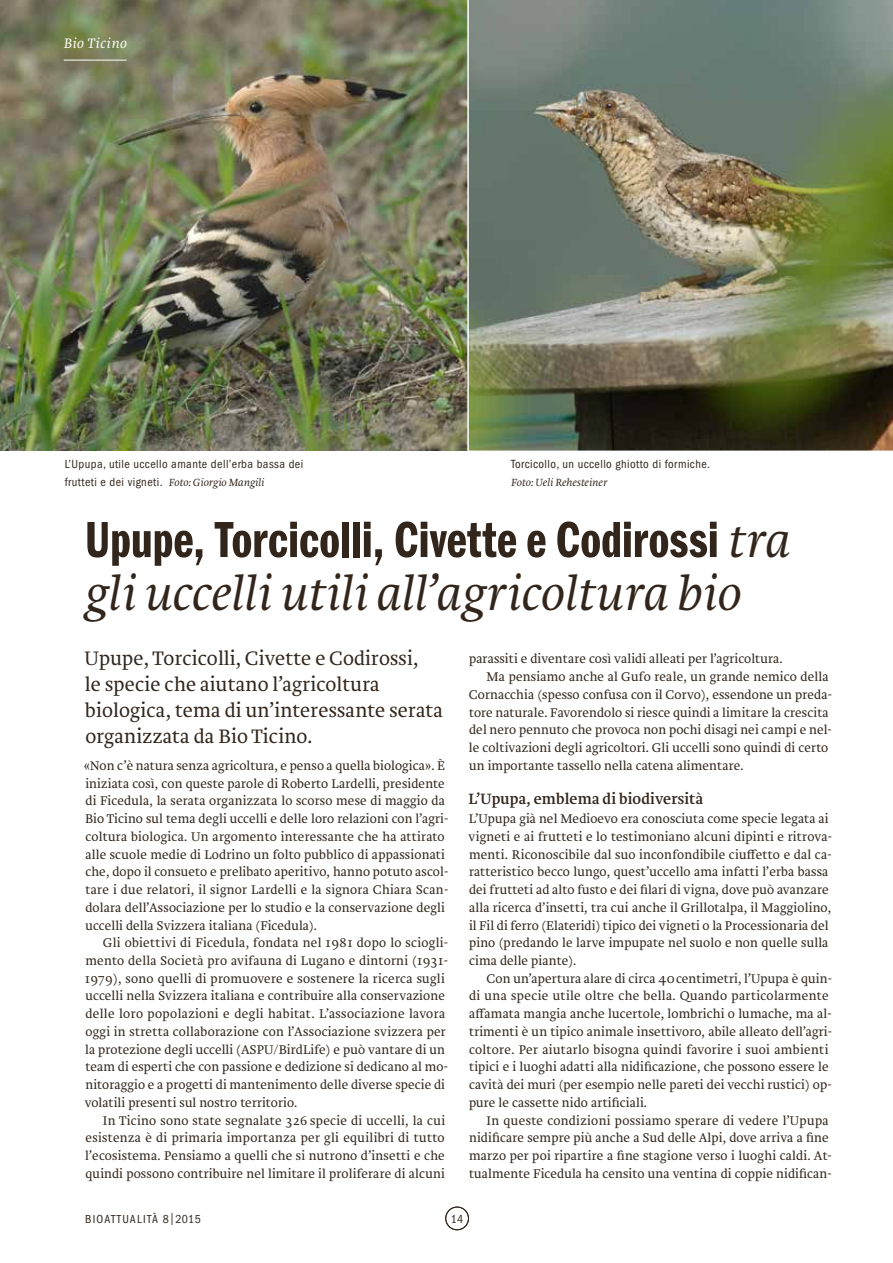
<style>
.page{position:relative;width:893px;height:1263px;background:#fff}
.page>*{position:absolute;margin:0;border:0;box-sizing:border-box;transform-origin:0 0}
.t1{font:52.5px "Franklin Gothic LT Com Dm Cm";letter-spacing:.005em;color:#32261c}
.t2{font:italic 300 49.5px "Brioni Std";letter-spacing:.01em;color:#32261c}
.t3{font:300 20.25px/26.1px "Brioni Std";letter-spacing:.01em;color:#32261c}
.t4{font:15.45px "Brioni Std";letter-spacing:.01em;color:#32261c}
.t5{font:italic 300 14.25px "Brioni Std";letter-spacing:.04em;color:#fff}
.t6{font:300 13.2px/17.7px "Brioni Std";letter-spacing:.01em;color:#32261c}
.t7{font:condensed 12.15px/17.7px "ITC Franklin Gothic Std";letter-spacing:.035em;color:#32261c}
.t8{font:condensed 12px "ITC Franklin Gothic Std";letter-spacing:.09em;color:#32261c}
.t9{font:italic 300 10.8px "Brioni Std";letter-spacing:.01em;color:#32261c}
.s1{font-family:"Brioni Std";font-weight:300;font-style:italic;font-stretch:normal;font-size:10.8px}
.s2{font-family:"Brioni Std";font-weight:300;font-style:italic;font-size:49.5px}
</style>
<div class="page">
<div style="left:445px;top:1207px;width:24px;height:23px;border:1px solid #32261c;border-radius:50%"></div>
<img style="left:0;top:0;width:467px;height:451px">
<img style="left:467px;top:0;width:426px;height:451px">
<hr style="left:64px;top:60px;width:62px;height:1px;background:#fff">
<p class="t5" style="left:64px;top:34px;width:65px">Bio Ticino</p>
<p class="t7" style="left:65px;top:456px;width:240px">L’Upupa, utile uccello amante dell’erba bassa dei frutteti e dei vigneti. <span class="s1">Foto: Giorgio Mangili</span></p>
<p class="t7" style="left:511px;top:456px;width:200px">Torcicollo, un uccello ghiotto di formiche.</p>
<p class="t9" style="left:511px;top:475px;width:98px">Foto: Ueli Rehesteiner</p>
<h1 class="t1" style="left:85px;top:511px;width:707px">Upupe, Torcicolli, Civette e Codirossi <span class="s2">tra</span></h1>
<h2 class="t2" style="left:85px;top:562px;width:658px">gli uccelli utili all’agricoltura bio</h2>
<h3 class="t3" style="left:84px;top:646px;width:360px">Upupe, Torcicolli, Civette e Codirossi,<br>le specie che aiutano l’agricoltura biologica, tema di un’interessante serata organizzata da Bio Ticino.</h3>
<p class="t6" style="left:84px;top:757px;width:366px">«Non c’è natura senza agricoltura, e penso a quella biologica». È iniziata così, con queste parole di Roberto Lardelli, presidente di Ficedula, la serata organizzata lo scorso mese di maggio da Bio Ticino sul tema degli uccelli e delle loro relazioni con l’agri&shy;coltura biologica. Un argomento interessante che ha attirato alle scuole medie di Lodrino un folto pubblico di appassionati che, dopo il consueto e prelibato aperitivo, hanno potuto ascol&shy;tare i due relatori, il signor Lardelli e la signora Chiara Scan&shy;dolara dell’Associazione per lo studio e la conservazione degli uccelli della Svizzera italiana (Ficedula).</p>
<p class="t6" style="left:85px;top:934px;width:365px;text-indent:18px">Gli obiettivi di Ficedula, fondata nel 1981 dopo lo sciogli&shy;mento della Società pro avifauna di Lugano e dintorni (1931- 1979), sono quelli di promuovere e sostenere la ricerca sugli uccelli nella Svizzera italiana e contribuire alla conservazione delle loro popolazioni e degli habitat. L’associazione lavora oggi in stretta collaborazione con l’Associazione svizzera per la protezione degli uccelli (ASPU/BirdLife) e può vantare di un team di esperti che con passione e dedizione si dedicano al mo&shy;nitoraggio e a progetti di mantenimento delle diverse specie di volatili presenti sul nostro territorio.</p>
<p class="t6" style="left:85px;top:1112px;width:361px;text-align:justify;text-indent:18px">In Ticino sono state segnalate 326 specie di uccelli, la cui esistenza è di primaria importanza per gli equilibri di tutto l’ecosistema. Pensiamo a quelli che si nutrono d’insetti e che quindi possono contribuire nel limitare il proliferare di alcuni</p>
<p class="t6" style="left:469px;top:650px;width:315px">parassiti e diventare così validi alleati per l’agricoltura.</p>
<p class="t6" style="left:487px;top:668px;width:344px">Ma pensiamo anche al Gufo reale, un grande nemico della</p>
<p class="t6" style="left:469px;top:686px;width:364px">Cornacchia (spesso confusa con il Corvo), essendone un preda-</p>
<p class="t6" style="left:469px;top:704px;width:361px">tore naturale. Favorendolo si riesce quindi a limitare la crescita</p>
<p class="t6" style="left:469px;top:721px;width:364px">del nero pennuto che provoca non pochi disagi nei campi e nel-</p>
<p class="t6" style="left:469px;top:739px;width:361px">le coltivazioni degli agricoltori. Gli uccelli sono quindi di certo</p>
<p class="t6" style="left:469px;top:757px;width:276px">un importante tassello nella catena alimentare.</p>
<p class="t4" style="left:468px;top:788px;width:236px">L’Upupa, emblema di biodiversità</p>
<p class="t6" style="left:468px;top:810px;width:365px">L’Upupa già nel Medioevo era conosciuta come specie legata ai vigneti e ai frutteti e lo testimoniano alcuni dipinti e ritrova&shy;menti. Riconoscibile dal suo inconfondibile ciuffetto e dal ca&shy;ratteristico becco lungo, quest’uccello ama infatti l’erba bassa dei frutteti ad alto fusto e dei filari di vigna, dove può avanzare alla ricerca d’insetti, tra cui anche il Grillotalpa, il Maggiolino, il Fil di ferro (Elateridi) tipico dei vigneti o la Processionaria del pino (predando le larve impupate nel suolo e non quelle sulla cima delle piante).</p>
<p class="t6" style="left:469px;top:970px;width:364px;text-indent:18px">Con un’apertura alare di circa 40 centimetri, l’Upupa è quin&shy;di una specie utile oltre che bella. Quando particolarmente affamata mangia anche lucertole, lombrichi o lumache, ma al&shy;trimenti è un tipico animale insettivoro, abile alleato dell’agri&shy;coltore. Per aiutarlo bisogna quindi favorire i suoi ambienti tipici e i luoghi adatti alla nidificazione, che possono essere le cavità dei muri (per esempio nelle pareti dei vecchi rustici) op&shy;pure le cassette nido artificiali.</p>
<p class="t6" style="left:469px;top:1112px;width:364px;text-indent:18px">In queste condizioni possiamo sperare di vedere l’Upupa nidificare sempre più anche a Sud delle Alpi, dove arriva a fine marzo per poi ripartire a fine stagione verso i luoghi caldi. At&shy;tualmente Ficedula ha censito una ventina di coppie nidifican-</p>
<p class="t8" style="left:85px;top:1212px;width:117px">BIOATTUALITÀ 8|2015</p>
<p class="t8" style="left:451px;top:1212px;width:14px">14</p>
</div>
